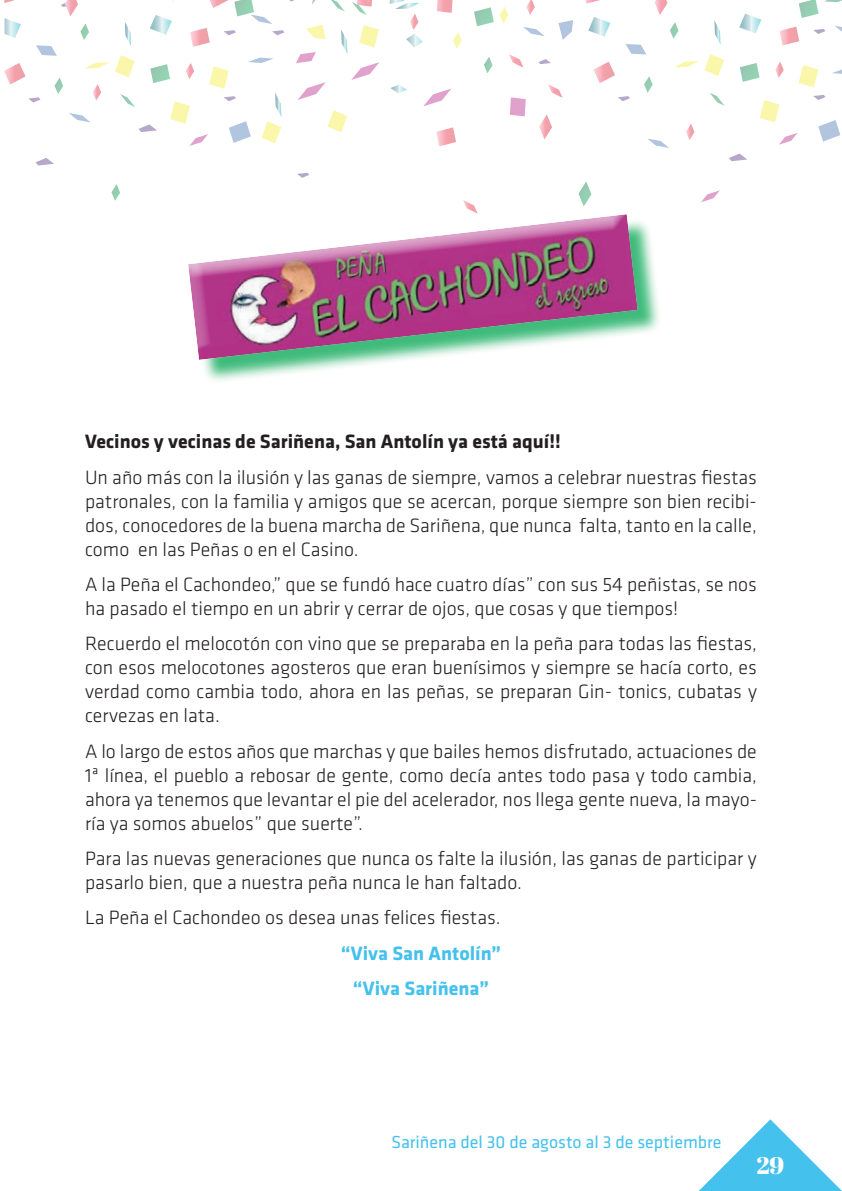
<style>
.page{position:relative;width:842px;height:1191px;background:#fff}
.page>*{position:absolute;margin:0;border:0;box-sizing:border-box;transform-origin:0 0}
.t1{font:24px "Abril Fatface";color:#fff}
.t2{font:300 20px/24px "Klavika CH";color:#231f20;text-align:justify}
.t3{font:700 20px "Klavika CH";color:#231f20}
.t4{font:700 20px/35.4px "Klavika CH";color:#44c1ec;text-align:center}
.t5{font:18px "Klavika CH";color:#44c1ec}
</style>
<div class="page">
<svg style="left:699px;top:1119px;width:143px;height:72px"></svg>
<svg style="left:209px;top:0;width:19px;height:8px"></svg>
<svg style="left:618px;top:96px;width:12px;height:5px"></svg>
<svg style="left:813px;top:95px;width:12px;height:5px"></svg>
<svg style="left:686px;top:124px;width:8px;height:16px"></svg>
<svg style="left:484px;top:57px;width:9px;height:16px"></svg>
<svg style="left:779px;top:133px;width:18px;height:12px"></svg>
<svg style="left:701px;top:190px;width:19px;height:12px"></svg>
<svg style="left:710px;top:93px;width:15px;height:13px"></svg>
<svg style="left:500px;top:7px;width:8px;height:17px"></svg>
<svg style="left:523px;top:27px;width:21px;height:9px"></svg>
<svg style="left:832px;top:69px;width:10px;height:5px"></svg>
<svg style="left:818px;top:120px;width:22px;height:22px"></svg>
<svg style="left:779px;top:27px;width:20px;height:19px"></svg>
<svg style="left:585px;top:0;width:15px;height:4px"></svg>
<svg style="left:740px;top:63px;width:20px;height:19px"></svg>
<svg style="left:510px;top:97px;width:16px;height:19px"></svg>
<svg style="left:799px;top:0;width:19px;height:18px"></svg>
<svg style="left:437px;top:0;width:16px;height:13px"></svg>
<svg style="left:760px;top:100px;width:19px;height:22px"></svg>
<svg style="left:799px;top:65px;width:19px;height:22px"></svg>
<svg style="left:359px;top:25px;width:20px;height:22px"></svg>
<svg style="left:674px;top:54px;width:50px;height:22px"></svg>
<svg style="left:436px;top:127px;width:20px;height:19px"></svg>
<svg style="left:729px;top:154px;width:18px;height:7px"></svg>
<svg style="left:539px;top:114px;width:13px;height:25px"></svg>
<svg style="left:578px;top:181px;width:13px;height:25px"></svg>
<svg style="left:424px;top:89px;width:27px;height:17px"></svg>
<svg style="left:539px;top:59px;width:12px;height:5px"></svg>
<svg style="left:548px;top:84px;width:15px;height:14px"></svg>
<svg style="left:509px;top:54px;width:15px;height:14px"></svg>
<svg style="left:463px;top:200px;width:14px;height:12px"></svg>
<svg style="left:824px;top:0;width:18px;height:2px"></svg>
<svg style="left:594px;top:62px;width:21px;height:21px"></svg>
<svg style="left:626px;top:44px;width:20px;height:10px"></svg>
<svg style="left:775px;top:62px;width:9px;height:16px"></svg>
<svg style="left:526px;top:0;width:9px;height:15px"></svg>
<svg style="left:453px;top:32px;width:9px;height:17px"></svg>
<svg style="left:588px;top:17px;width:22px;height:20px"></svg>
<svg style="left:739px;top:14px;width:22px;height:19px"></svg>
<svg style="left:390px;top:85px;width:17px;height:8px"></svg>
<svg style="left:714px;top:21px;width:7px;height:24px"></svg>
<svg style="left:474px;top:7px;width:20px;height:19px"></svg>
<svg style="left:558px;top:20px;width:15px;height:20px"></svg>
<svg style="left:389px;top:0;width:34px;height:48px"></svg>
<svg style="left:670px;top:22px;width:9px;height:17px"></svg>
<svg style="left:644px;top:76px;width:9px;height:17px"></svg>
<svg style="left:647px;top:138px;width:22px;height:10px"></svg>
<svg style="left:654px;top:0;width:13px;height:15px"></svg>
<svg style="left:835px;top:26px;width:7px;height:6px"></svg>
<svg style="left:813px;top:29px;width:12px;height:5px"></svg>
<svg style="left:28px;top:97px;width:12px;height:5px"></svg>
<svg style="left:272px;top:30px;width:12px;height:5px"></svg>
<svg style="left:297px;top:173px;width:12px;height:5px"></svg>
<svg style="left:224px;top:96px;width:12px;height:5px"></svg>
<svg style="left:93px;top:84px;width:8px;height:17px"></svg>
<svg style="left:85px;top:62px;width:24px;height:7px"></svg>
<svg style="left:189px;top:134px;width:19px;height:12px"></svg>
<svg style="left:352px;top:0;width:20px;height:15px"></svg>
<svg style="left:120px;top:94px;width:15px;height:13px"></svg>
<svg style="left:248px;top:58px;width:25px;height:5px"></svg>
<svg style="left:229px;top:121px;width:22px;height:22px"></svg>
<svg style="left:190px;top:28px;width:20px;height:19px"></svg>
<svg style="left:5px;top:0;width:9px;height:3px"></svg>
<svg style="left:150px;top:64px;width:20px;height:19px"></svg>
<svg style="left:170px;top:101px;width:20px;height:23px"></svg>
<svg style="left:209px;top:66px;width:20px;height:23px"></svg>
<svg style="left:306px;top:25px;width:20px;height:14px"></svg>
<svg style="left:115px;top:55px;width:20px;height:22px"></svg>
<svg style="left:298px;top:82px;width:28px;height:18px"></svg>
<svg style="left:351px;top:62px;width:28px;height:18px"></svg>
<svg style="left:139px;top:124px;width:18px;height:8px"></svg>
<svg style="left:36px;top:158px;width:18px;height:7px"></svg>
<svg style="left:5px;top:63px;width:21px;height:21px"></svg>
<svg style="left:36px;top:45px;width:21px;height:11px"></svg>
<svg style="left:296px;top:52px;width:20px;height:11px"></svg>
<svg style="left:186px;top:63px;width:8px;height:16px"></svg>
<svg style="left:5px;top:18px;width:16px;height:20px"></svg>
<svg style="left:150px;top:15px;width:22px;height:20px"></svg>
<svg style="left:125px;top:22px;width:6px;height:24px"></svg>
<svg style="left:261px;top:93px;width:20px;height:50px"></svg>
<svg style="left:327px;top:110px;width:20px;height:22px"></svg>
<svg style="left:341px;top:30px;width:6px;height:23px"></svg>
<svg style="left:312px;top:0;width:33px;height:11px"></svg>
<svg style="left:80px;top:23px;width:9px;height:17px"></svg>
<svg style="left:111px;top:184px;width:9px;height:17px"></svg>
<svg style="left:55px;top:77px;width:8px;height:17px"></svg>
<svg style="left:69px;top:113px;width:21px;height:9px"></svg>
<svg style="left:61px;top:0;width:17px;height:16px"></svg>
<svg style="left:234px;top:0;width:38px;height:24px"></svg>
<svg style="left:224px;top:30px;width:12px;height:5px"></svg>
<div style="left:192px;top:218px;width:470px;height:166px;background:#00a54f;opacity:.75"></div>
<img style="left:188px;top:214px;width:451px;height:148px">
<p class="t3" style="left:85px;top:427px;width:477px">Vecinos y vecinas de Sariñena, San Antolín ya está aquí!!</p>
<p class="t2" style="left:85px;top:465px;width:673px">Un año más con la ilusión y las ganas de siempre, vamos a celebrar nuestras fiestas patronales, con la familia y amigos que se acercan, porque siempre son bien recibi&shy;dos, conocedores de la buena marcha de Sariñena, que nunca falta, tanto en la calle, como en las Peñas o en el Casino.</p>
<p class="t2" style="left:85px;top:572px;width:673px">A la Peña el Cachondeo,” que se fundó hace cuatro días” con sus 54 peñistas, se nos ha pasado el tiempo en un abrir y cerrar de ojos, que cosas y que tiempos!</p>
<p class="t2" style="left:85px;top:631px;width:673px">Recuerdo el melocotón con vino que se preparaba en la peña para todas las fiestas, con esos melocotones agosteros que eran buenísimos y siempre se hacía corto, es verdad como cambia todo, ahora en las peñas, se preparan Gin- tonics, cubatas y cervezas en lata.</p>
<p class="t2" style="left:85px;top:739px;width:673px">A lo largo de estos años que marchas y que bailes hemos disfrutado, actuaciones de 1ª línea, el pueblo a rebosar de gente, como decía antes todo pasa y todo cambia, ahora ya tenemos que levantar el pie del acelerador, nos llega gente nueva, la mayo&shy;ría ya somos abuelos” que suerte”.</p>
<p class="t2" style="left:85px;top:846px;width:673px">Para las nuevas generaciones que nunca os falte la ilusión, las ganas de participar y pasarlo bien, que a nuestra peña nunca le han faltado.</p>
<p class="t2" style="left:85px;top:905px;width:417px">La Peña el Cachondeo os desea unas felices fiestas.</p>
<p class="t4" style="left:341px;top:934px;width:162px">“Viva San Antolín” “Viva Sariñena”</p>
<p class="t5" style="left:391px;top:1130px;width:332px">Sariñena del 30 de agosto al 3 de septiembre</p>
<p class="t1" style="left:756px;top:1149px;width:30px">29</p>
</div>
